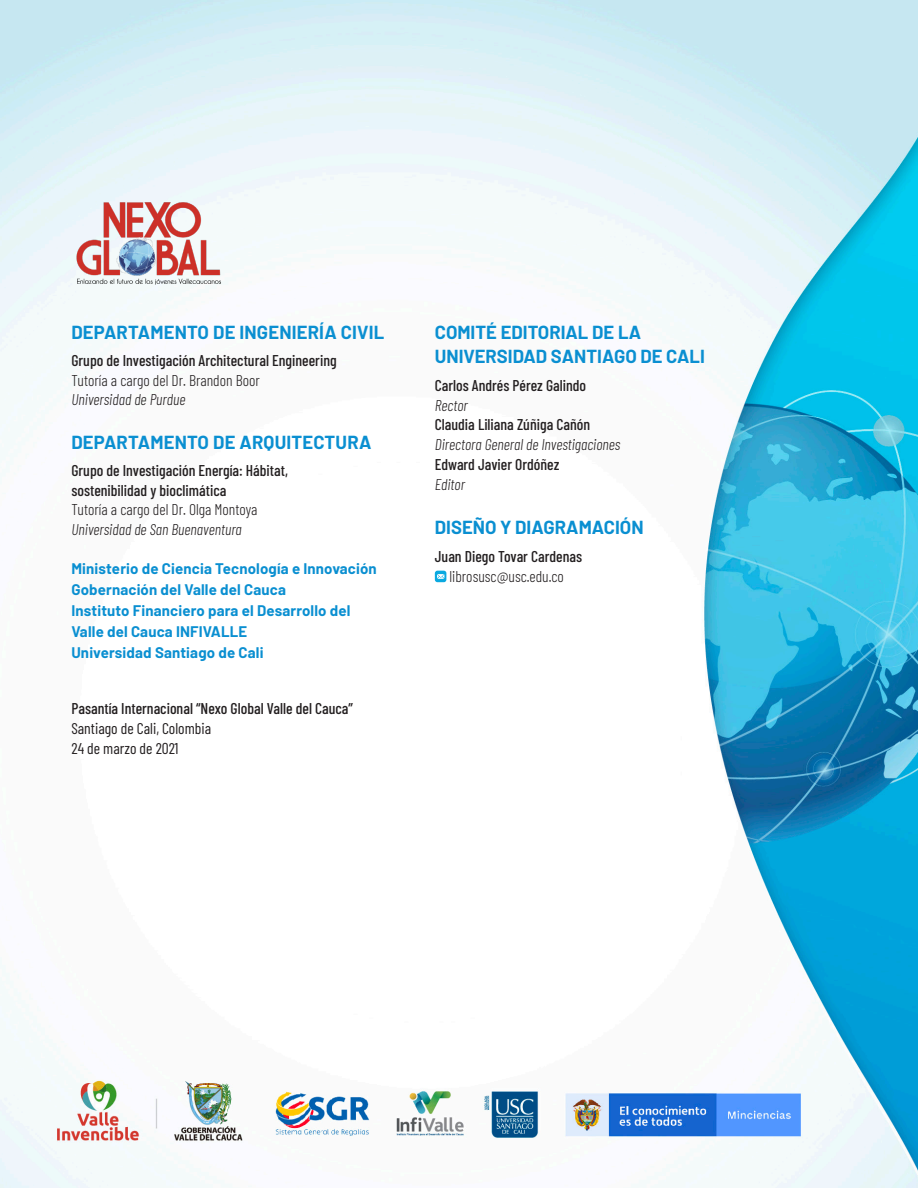
<style>
.page{position:relative;width:918px;height:1188px;background:#fff}
.page>*{position:absolute;margin:0;border:0;box-sizing:border-box;transform-origin:0 0}
.No_Spacing{font:700 18.45px "Barlow";color:#0a8fd1}
.No_Spacing-2{font:500 15.6px "Barlow Condensed";color:#231f20}
.No_Spacing-3{font:italic 300 15.6px "Barlow Condensed";color:#231f20}
.No_Spacing-4{font:300 15.6px "Barlow Condensed";color:#231f20}
.No_Spacing-5{font:15.6px "Barlow Condensed";color:#231f20}
.t1{font:700 15px "Barlow";letter-spacing:.01em;color:#0a8fd1}
</style>
<div class="page">
<img style="left:0;top:0;width:918px;height:1188px">
<svg style="left:435px;top:571px;width:11px;height:11px"></svg>
<img style="left:65px;top:194px;width:164px;height:98px">
<p class="No_Spacing" style="left:71px;top:318px;width:314px">DEPARTAMENTO DE INGENIERÍA CIVIL</p>
<p class="No_Spacing-2" style="left:71px;top:350px;width:267px">Grupo de Investigación Architectural Engineering</p>
<p class="No_Spacing-4" style="left:71px;top:369px;width:190px">Tutoría a cargo del Dr. Brandon Boor</p>
<p class="No_Spacing-3" style="left:71px;top:389px;width:116px">Universidad de Purdue</p>
<p class="No_Spacing" style="left:71px;top:429px;width:302px">DEPARTAMENTO DE ARQUITECTURA</p>
<p class="No_Spacing-2" style="left:71px;top:460px;width:218px">Grupo de Investigación Energía: Hábitat,</p>
<p class="No_Spacing-2" style="left:71px;top:479px;width:157px">sostenibilidad y bioclimática</p>
<p class="No_Spacing-4" style="left:71px;top:499px;width:188px">Tutoría a cargo del Dr. Olga Montoya</p>
<p class="No_Spacing-3" style="left:71px;top:519px;width:172px">Universidad de San Buenaventura</p>
<p class="t1" style="left:71px;top:558px;width:307px">Ministerio de Ciencia Tecnología e Innovación</p>
<p class="t1" style="left:71px;top:579px;width:216px">Gobernación del Valle del Cauca</p>
<p class="t1" style="left:71px;top:600px;width:281px">Instituto Financiero para el Desarrollo del</p>
<p class="t1" style="left:71px;top:621px;width:177px">Valle del Cauca INFIVALLE</p>
<p class="t1" style="left:71px;top:642px;width:194px">Universidad Santiago de Cali</p>
<p class="No_Spacing-2" style="left:71px;top:697px;width:283px">Pasantía Internacional “Nexo Global Valle del Cauca”</p>
<p class="No_Spacing-5" style="left:71px;top:717px;width:141px">Santiago de Cali, Colombia</p>
<p class="No_Spacing-5" style="left:71px;top:737px;width:109px">24 de marzo de 2021</p>
<p class="No_Spacing" style="left:435px;top:318px;width:208px">COMITÉ EDITORIAL DE LA</p>
<p class="No_Spacing" style="left:435px;top:343px;width:272px">UNIVERSIDAD SANTIAGO DE CALI</p>
<p class="No_Spacing-2" style="left:435px;top:374px;width:153px">Carlos Andrés Pérez Galindo</p>
<p class="No_Spacing-3" style="left:435px;top:394px;width:34px">Rector</p>
<p class="No_Spacing-2" style="left:435px;top:414px;width:157px">Claudia Liliana Zúñiga Cañón</p>
<p class="No_Spacing-3" style="left:435px;top:433px;width:187px">Directora General de Investigaciones</p>
<p class="No_Spacing-2" style="left:435px;top:453px;width:126px">Edward Javier Ordóñez</p>
<p class="No_Spacing-3" style="left:435px;top:473px;width:32px">Editor</p>
<p class="No_Spacing" style="left:435px;top:514px;width:210px">DISEÑO Y DIAGRAMACIÓN</p>
<p class="No_Spacing-2" style="left:435px;top:545px;width:149px">Juan Diego Tovar Cardenas</p>
<p class="No_Spacing-4" style="left:450px;top:565px;width:116px">librosusc@usc.edu.co</p>
</div>
